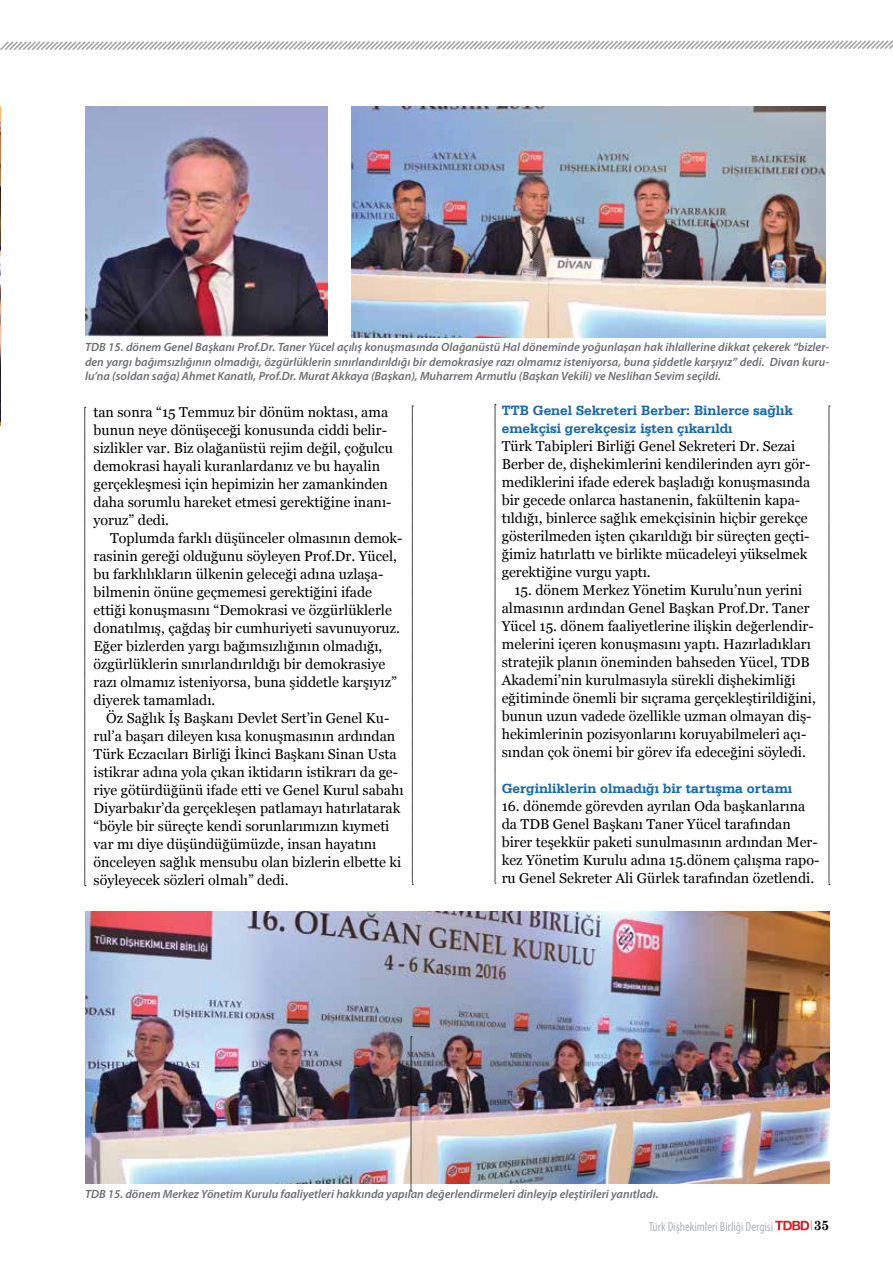
<style>
.page{position:relative;width:893px;height:1263px;background:#fff}
.page>*{position:absolute;margin:0;border:0;box-sizing:border-box;transform-origin:0 0}
.t1{font:14.25px/18px "Georgia";color:#000}
.t2{font:700 14.25px "Serifa BT";color:#1768ae}
.t3{font:700 13.5px "Century Schoolbook";color:#000}
.t4{font:condensed 13.05px "Myriad Pro";color:#b1b4b6}
.t5{font:italic 600 12px/14.4px "Myriad Pro";color:#6d6e71;text-align:justify}
.s1{font-family:"Serifa BT";font-weight:700;color:#1768ae}
</style>
<div class="page">
<img style="left:0;top:106px;width:1px;height:320px">
<img style="left:85px;top:911px;width:744px;height:272px">
<svg style="left:85px;top:407px;width:1px;height:479px"></svg>
<svg style="left:412px;top:406px;width:1px;height:479px"></svg>
<svg style="left:829px;top:406px;width:1px;height:479px"></svg>
<svg style="left:495px;top:404px;width:1px;height:480px"></svg>
<svg style="left:0;top:40px;width:893px;height:10px"></svg>
<svg style="left:775px;top:1220px;width:37px;height:10px"></svg>
<svg style="left:411px;top:1036px;width:1px;height:156px"></svg>
<img style="left:351px;top:106px;width:474px;height:231px">
<img style="left:85px;top:106px;width:242px;height:231px">
<p class="t5" style="left:85px;top:340px;width:746px">TDB 15. dönem Genel Başkanı Prof.Dr. Taner Yücel açılış konuşmasında Olağanüstü Hal döneminde yoğunlaşan hak ihlallerine dikkat çekerek “bizler&shy;den yargı bağımsızlığının olmadığı, özgürlüklerin sınırlandırıldığı bir demokrasiye razı olmamız isteniyorsa, buna şiddetle karşıyız” dedi. Divan kuru&shy;lu’na (soldan sağa) Ahmet Kanatlı, Prof.Dr. Murat Akkaya (Başkan), Muharrem Armutlu (Başkan Vekili) ve Neslihan Sevim seçildi.</p>
<p class="t1" style="left:94px;top:402px;width:296px">tan sonra “15 Temmuz bir dönüm noktası, ama</p>
<p class="t1" style="left:94px;top:420px;width:295px">bunun neye dönüşeceği konusunda ciddi belir-</p>
<p class="t1" style="left:94px;top:438px;width:301px">sizlikler var. Biz olağanüstü rejim değil, çoğulcu</p>
<p class="t1" style="left:94px;top:456px;width:288px">demokrasi hayali kuranlardanız ve bu hayalin</p>
<p class="t1" style="left:94px;top:474px;width:296px">gerçekleşmesi için hepimizin her zamankinden</p>
<p class="t1" style="left:94px;top:492px;width:299px">daha sorumlu hareket etmesi gerektiğine inanı-</p>
<p class="t1" style="left:94px;top:510px;width:77px">yoruz” dedi.</p>
<p class="t1" style="left:110px;top:528px;width:294px">Toplumda farklı düşünceler olmasının demok-</p>
<p class="t1" style="left:94px;top:546px;width:305px">rasinin gereği olduğunu söyleyen Prof.Dr. Yücel,</p>
<p class="t1" style="left:94px;top:564px;width:291px">bu farklılıkların ülkenin geleceği adına uzlaşa-</p>
<p class="t1" style="left:94px;top:582px;width:280px">bilmenin önüne geçmemesi gerektiğini ifade</p>
<p class="t1" style="left:94px;top:600px;width:300px">ettiği konuşmasını “Demokrasi ve özgürlüklerle</p>
<p class="t1" style="left:94px;top:618px;width:308px">donatılmış, çağdaş bir cumhuriyeti savunuyoruz.</p>
<p class="t1" style="left:94px;top:636px;width:290px">Eğer bizlerden yargı bağımsızlığının olmadığı,</p>
<p class="t1" style="left:94px;top:654px;width:293px">özgürlüklerin sınırlandırıldığı bir demokrasiye</p>
<p class="t1" style="left:94px;top:672px;width:305px">razı olmamız isteniyorsa, buna şiddetle karşıyız”</p>
<p class="t1" style="left:94px;top:690px;width:123px">diyerek tamamladı.</p>
<p class="t1" style="left:106px;top:708px;width:285px">Öz Sağlık İş Başkanı Devlet Sert’in Genel Ku-</p>
<p class="t1" style="left:94px;top:726px;width:303px">rul’a başarı dileyen kısa konuşmasının ardından</p>
<p class="t1" style="left:94px;top:744px;width:305px">Türk Eczacıları Birliği İkinci Başkanı Sinan Usta</p>
<p class="t1" style="left:94px;top:762px;width:306px">istikrar adına yola çıkan iktidarın istikrarı da ge-</p>
<p class="t1" style="left:94px;top:780px;width:311px">riye götürdüğünü ifade etti ve Genel Kurul sabahı</p>
<p class="t1" style="left:94px;top:798px;width:308px">Diyarbakır’da gerçekleşen patlamayı hatırlatarak</p>
<p class="t1" style="left:94px;top:816px;width:297px">“böyle bir süreçte kendi sorunlarımızın kıymeti</p>
<p class="t1" style="left:94px;top:834px;width:284px">var mı diye düşündüğümüzde, insan hayatını</p>
<p class="t1" style="left:94px;top:852px;width:309px">önceleyen sağlık mensubu olan bizlerin elbette ki</p>
<p class="t1" style="left:94px;top:870px;width:196px">söyleyecek sözleri olmalı” dedi.</p>
<p class="t1" style="left:502px;top:401px;width:310px"><span class="s1">TTB Genel Sekreteri Berber: Binlerce sağlık emekçisi gerekçesiz işten çıkarıldı<br></span>Türk Tabipleri Birliği Genel Sekreteri Dr. Sezai Berber de, dişhekimlerini kendilerinden ayrı gör&shy;mediklerini ifade ederek başladığı konuşmasında bir gecede onlarca hastanenin, fakültenin kapa&shy;tıldığı, binlerce sağlık emekçisinin hiçbir gerekçe gösterilmeden işten çıkarıldığı bir süreçten geçti&shy;ğimiz hatırlattı ve birlikte mücadeleyi yükselmek gerektiğine vurgu yaptı.</p>
<p class="t1" style="left:502px;top:581px;width:316px;text-indent:13px">15. dönem Merkez Yönetim Kurulu’nun yerini almasının ardından Genel Başkan Prof.Dr. Taner Yücel 15. dönem faaliyetlerine ilişkin değerlendir&shy;melerini içeren konuşmasını yaptı. Hazırladıkları stratejik planın öneminden bahseden Yücel, TDB Akademi’nin kurulmasıyla sürekli dişhekimliği eğitiminde önemli bir sıçrama gerçekleştirildiğini, bunun uzun vadede özellikle uzman olmayan diş&shy;hekimlerinin pozisyonlarını koruyabilmeleri açı&shy;sından çok önemi bir görev ifa edeceğini söyledi.</p>
<p class="t2" style="left:502px;top:780px;width:292px">Gerginliklerin olmadığı bir tartışma ortamı</p>
<p class="t1" style="left:502px;top:797px;width:319px">16. dönemde görevden ayrılan Oda başkanlarına da TDB Genel Başkanı Taner Yücel tarafından birer teşekkür paketi sunulmasının ardından Mer&shy;kez Yönetim Kurulu adına 15.dönem çalışma rapo&shy;ru Genel Sekreter Ali Gürlek tarafından özetlendi.</p>
<p class="t5" style="left:85px;top:1187px;width:575px">TDB 15. dönem Merkez Yönetim Kurulu faaliyetleri hakkında yapılan değerlendirmeleri dinleyip eleştirileri yanıtladı.</p>
<p class="t4" style="left:649px;top:1218px;width:126px">Türk Dişhekimleri Birliği Dergisi</p>
<p class="t3" style="left:814px;top:1215px;width:17px">35</p>
</div>
